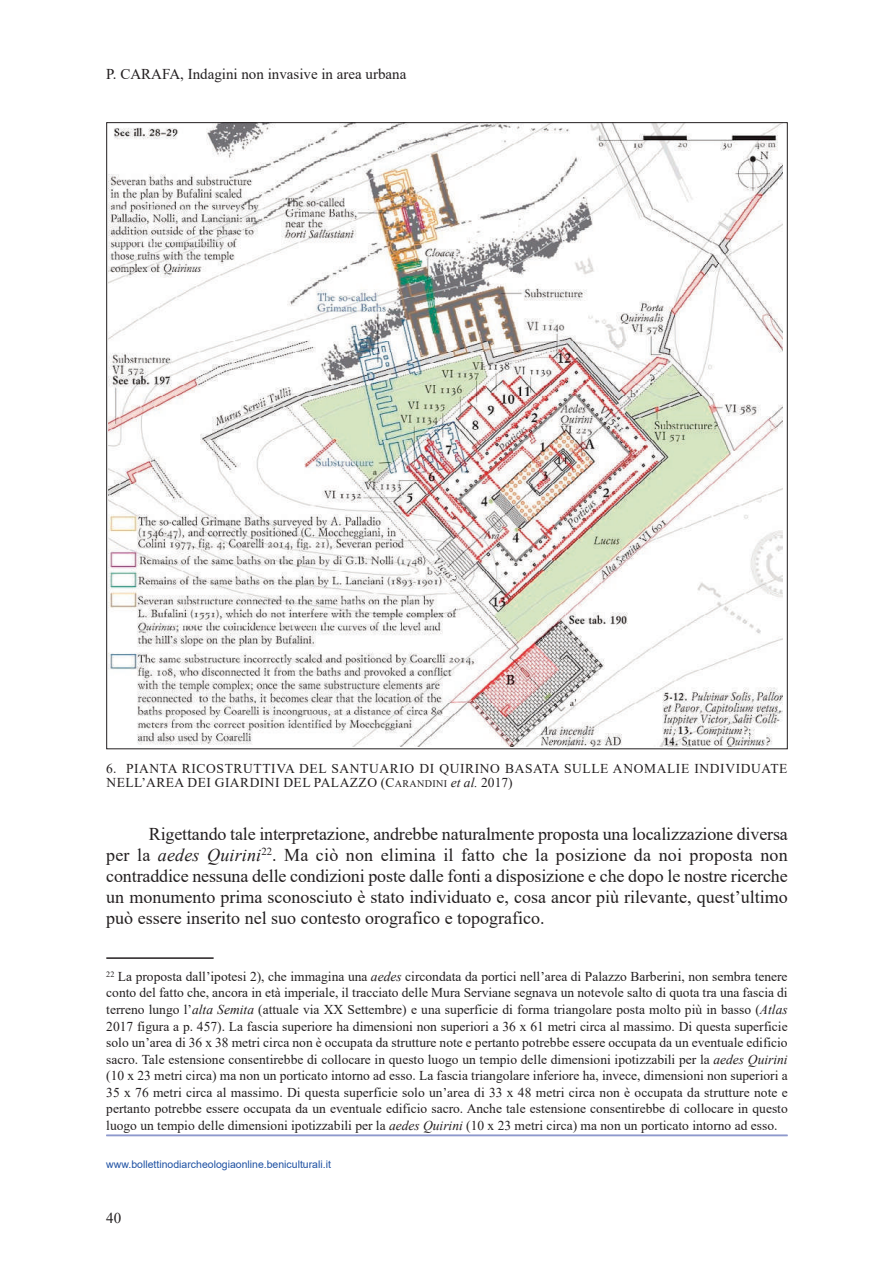
<style>
.page{position:relative;width:893px;height:1263px;background:#fff}
.page>*{position:absolute;margin:0;border:0;box-sizing:border-box;transform-origin:0 0}
.t1{font:18px/21px "Times New Roman";color:#231f20;text-align:justify}
.t2{font:15px "Times New Roman";color:#231f20}
.t3{font:13.5px/16.5px "Times New Roman";letter-spacing:.035em;color:#231f20;text-align:justify}
.t4{font:10.5px "Arial";color:#1e51a3}
.s1{font-size:10.2px}
.s2{font-style:italic}
</style>
<div class="page">
<hr style="left:106px;top:957px;width:108px;height:2px;background:#231f20">
<hr style="left:106px;top:1135px;width:682px;height:1px;background:#8e99cd">
<img style="left:109px;top:124px;width:673px;height:622px">
<p class="t2" style="left:106px;top:65px;width:302px">P. CARAFA, Indagini non invasive in area urbana</p>
<p class="t3" style="left:106px;top:762px;width:683px;line-height:13.5px">6. PIANTA RICOSTRUTTIVA DEL SANTUARIO DI QUIRINO BASATA SULLE ANOMALIE INDIVIDUATE<br>NELL’AREA DEI GIARDINI DEL PALAZZO (C<span class="s1">ARANDINI</span> <span class="s2">et al.</span> 2017)</p>
<p class="t1" style="left:106px;top:823px;width:683px;text-indent:43px">Rigettando tale interpretazione, andrebbe naturalmente proposta una localizzazione diversa per la <span class="s2">aedes Quirini</span><sup>22</sup>. Ma ciò non elimina il fatto che la posizione da noi proposta non contraddice nessuna delle condizioni poste dalle fonti a disposizione e che dopo le nostre ricerche un monumento prima sconosciuto è stato individuato e, cosa ancor più rilevante, quest’ultimo può essere inserito nel suo contesto orografico e topografico.</p>
<p class="t3" style="left:106px;top:968px;width:683px"><sup>22</sup> La proposta dall’ipotesi 2), che immagina una <span class="s2">aedes</span> circondata da portici nell’area di Palazzo Barberini, non sembra tenere conto del fatto che, ancora in età imperiale, il tracciato delle Mura Serviane segnava un notevole salto di quota tra una fascia di terreno lungo l’<span class="s2">alta Semita</span> (attuale via XX Settembre) e una superficie di forma triangolare posta molto più in basso (<span class="s2">Atlas </span>2017 figura a p. 457). La fascia superiore ha dimensioni non superiori a 36 x 61 metri circa al massimo. Di questa superficie solo un’area di 36 x 38 metri circa non è occupata da strutture note e pertanto potrebbe essere occupata da un eventuale edificio sacro. Tale estensione consentirebbe di collocare in questo luogo un tempio delle dimensioni ipotizzabili per la <span class="s2">aedes Quirini </span>(10 x 23 metri circa) ma non un porticato intorno ad esso. La fascia triangolare inferiore ha, invece, dimensioni non superiori a 35 x 76 metri circa al massimo. Di questa superficie solo un’area di 33 x 48 metri circa non è occupata da strutture note e pertanto potrebbe essere occupata da un eventuale edificio sacro. Anche tale estensione consentirebbe di collocare in questo luogo un tempio delle dimensioni ipotizzabili per la <span class="s2">aedes Quirini</span> (10 x 23 metri circa) ma non un porticato intorno ad esso.</p>
<p class="t4" style="left:106px;top:1159px;width:226px">www.bollettinodiarcheologiaonline.beniculturali.it</p>
<p class="t2" style="left:106px;top:1209px;width:16px">40</p>
</div>
